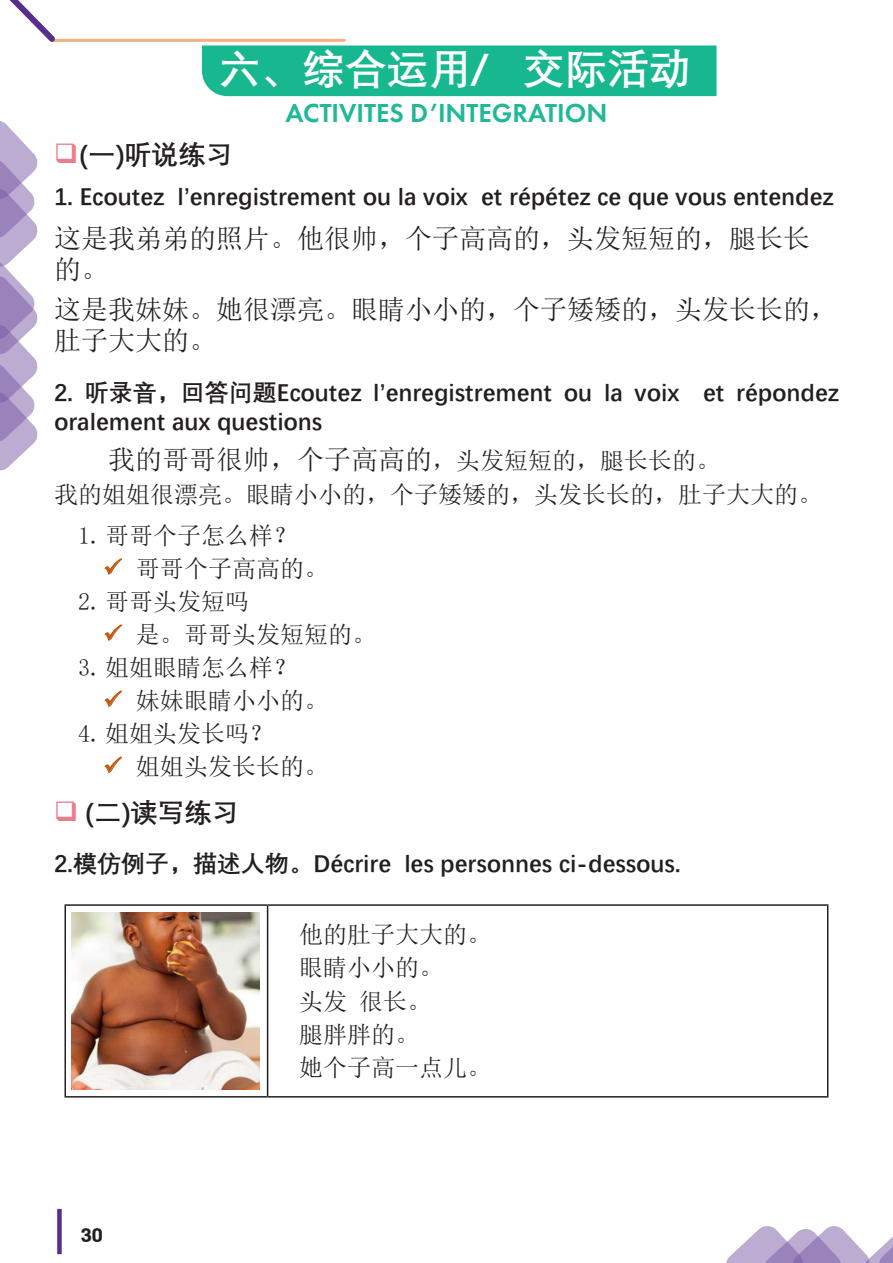
<style>
.page{position:relative;width:893px;height:1263px;background:#fff}
.page>*{position:absolute;margin:0;border:0;box-sizing:border-box;transform-origin:0 0}
.Titre_7{font:700 42px "Deng Xian";color:#fff}
.Caractère{font:27px/31px "Sim Sun";color:#231f20}
.t1{font:600 27px "Futura PT";color:#21b897}
.t2{font:700 27px "Deng Xian";color:#231f20}
.Enoncer_Exo{font:700 24px/28.8px "Deng Xian";color:#231f20}
.Caractère-2{font:24px "Sim Sun";color:#231f20}
.t3{font:700 21px "Moto GP Display";color:#231f20}
.s1{font-size:24px}
</style>
<div class="page">
<svg style="left:0;top:121px;width:38px;height:350px"></svg>
<svg style="left:726px;top:1226px;width:167px;height:37px"></svg>
<div style="left:57px;top:1209px;width:5px;height:45px;background:#572e8c"></div>
<hr style="left:53px;top:39px;width:291px;height:3px;background:#f4b083">
<svg style="left:9px;top:0;width:51px;height:42px"></svg>
<div style="left:202px;top:45px;width:514px;height:51px;background:#17b890"></div>
<hr style="left:64px;top:904px;width:204px;height:2px;background:#231f20">
<hr style="left:64px;top:906px;width:2px;height:190px;background:#231f20">
<hr style="left:268px;top:904px;width:560px;height:2px;background:#231f20">
<hr style="left:267px;top:906px;width:1px;height:190px;background:#231f20">
<hr style="left:827px;top:906px;width:1px;height:190px;background:#231f20">
<hr style="left:64px;top:1096px;width:204px;height:1px;background:#231f20">
<hr style="left:268px;top:1096px;width:560px;height:1px;background:#231f20">
<img style="left:71px;top:912px;width:188px;height:178px">
<p class="Titre_7" style="left:219px;top:41px;width:474px">六、综合运用/ 交际活动</p>
<p class="t1" style="left:285px;top:96px;width:323px">ACTIVITES D’INTEGRATION</p>
<p class="t2" style="left:80px;top:136px;width:154px">(一)听说练习</p>
<p class="Enoncer_Exo" style="left:54px;top:181px;width:781px">1. Ecoutez l’enregistrement ou la voix et répétez ce que vous entendez</p>
<p class="Caractère" style="left:54px;top:223px;width:758px">这是我弟弟的照片。他很帅，个子高高的，头发短短的，腿长长的。</p>
<p class="Caractère" style="left:54px;top:293px;width:785px">这是我妹妹。她很漂亮。眼睛小小的，个子矮矮的，头发长长的，肚子大大的。</p>
<p class="Enoncer_Exo" style="left:54px;top:376px;width:786px">2. 听录音，回答问题Ecoutez l’enregistrement ou la voix et répondez oralement aux questions</p>
<p class="Caractère" style="left:108px;top:444px;width:613px">我的哥哥很帅，个子高高的<span class="s1">，头发短短的，腿长长的。</span></p>
<p class="Caractère-2" style="left:54px;top:482px;width:770px">我的姐姐很漂亮。眼睛小小的，个子矮矮的，头发长长的，肚子大大的。</p>
<p class="Caractère-2" style="left:78px;top:523px;width:221px">1.哥哥个子怎么样？</p>
<p class="Caractère-2" style="left:136px;top:556px;width:193px">哥哥个子高高的。</p>
<p class="Caractère-2" style="left:78px;top:590px;width:173px">2.哥哥头发短吗</p>
<p class="Caractère-2" style="left:136px;top:623px;width:241px">是。哥哥头发短短的。</p>
<p class="Caractère-2" style="left:78px;top:656px;width:221px">3.姐姐眼睛怎么样？</p>
<p class="Caractère-2" style="left:136px;top:689px;width:193px">妹妹眼睛小小的。</p>
<p class="Caractère-2" style="left:78px;top:722px;width:197px">4.姐姐头发长吗？</p>
<p class="Caractère-2" style="left:136px;top:755px;width:193px">姐姐头发长长的。</p>
<p class="t2" style="left:86px;top:794px;width:154px">(二)读写练习</p>
<p class="Enoncer_Exo" style="left:54px;top:847px;width:628px">2.模仿例子，描述人物。Décrire les personnes ci-dessous.</p>
<p class="t3" style="left:81px;top:1223px;width:24px">30</p>
<p class="Caractère-2" style="left:299px;top:923px;width:193px">他的肚子大大的。</p>
<p class="Caractère-2" style="left:299px;top:956px;width:145px">眼睛小小的。</p>
<p class="Caractère-2" style="left:299px;top:989px;width:133px">头发 很长。</p>
<p class="Caractère-2" style="left:299px;top:1022px;width:121px">腿胖胖的。</p>
<p class="Caractère-2" style="left:299px;top:1055px;width:193px">她个子高一点儿。</p>
</div>
